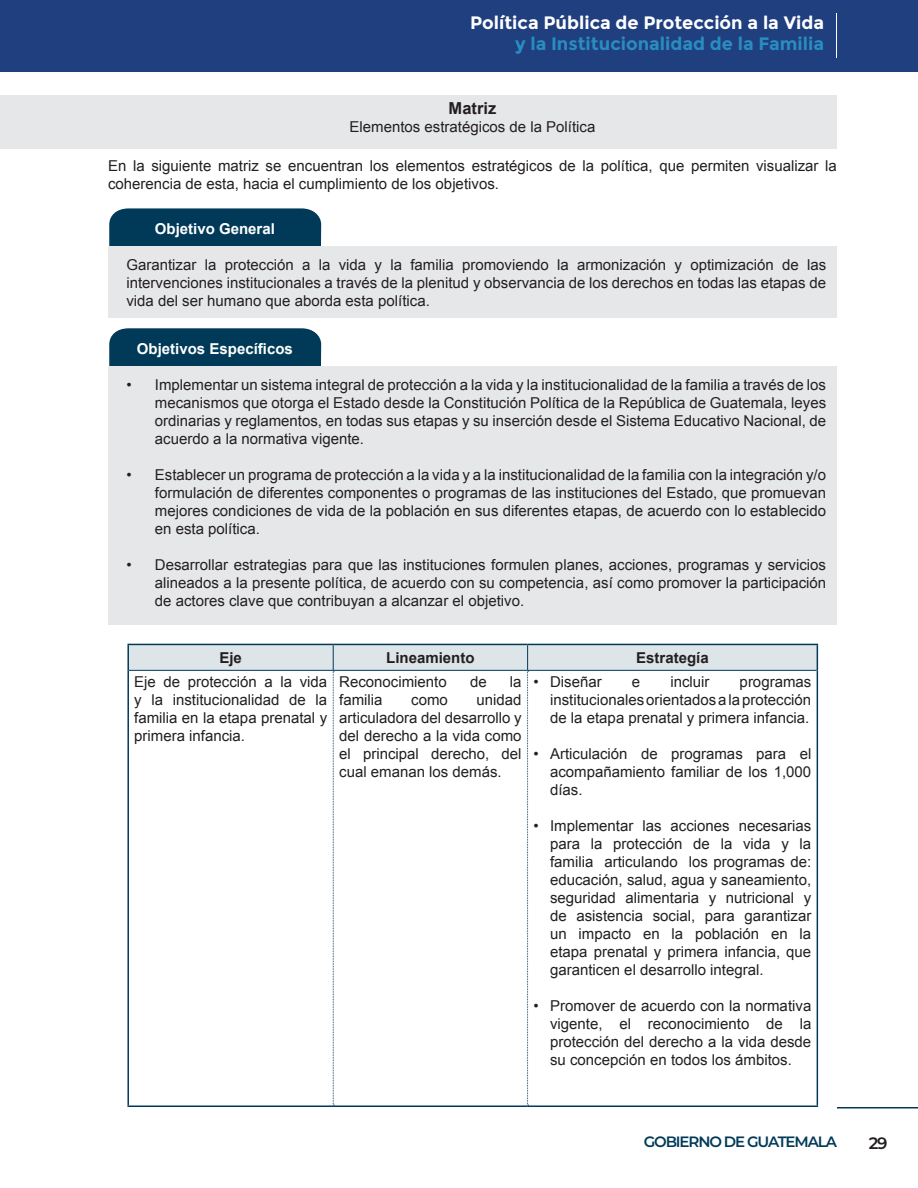
<style>
.page{position:relative;width:918px;height:1188px;background:#fff}
.page>*{position:absolute;margin:0;border:0;box-sizing:border-box;transform-origin:0 0}
.t1{font:700 18px "Montserrat";color:#fff}
.t2{font:700 18px "Montserrat";color:#298dc1}
.t3{font:700 16.5px "Arial";color:#231f20}
.t4{font:600 16.5px "Montserrat";color:#231f20}
.t5{font:15px/18px "Arial";color:#231f20;text-align:justify}
.t6{font:700 15px "Arial";color:#fff}
.t7{font:700 15px "Arial";color:#231f20}
.t8{font:600 15px "Montserrat";letter-spacing:-.075em;color:#013a59}
</style>
<div class="page">
<hr style="left:837px;top:1107px;width:81px;height:1px;background:#013a59">
<div style="left:0;top:0;width:918px;height:72px;background:#203f7e"></div>
<hr style="left:836px;top:13px;width:1px;height:45px;background:#fff">
<div style="left:0;top:95px;width:837px;height:54px;background:#e6e7e9"></div>
<hr style="left:127px;top:645px;width:2px;height:25px;background:#013a59">
<hr style="left:127px;top:644px;width:206px;height:1px;background:#013a59">
<hr style="left:127px;top:670px;width:2px;height:436px;background:#013a59">
<hr style="left:127px;top:1106px;width:206px;height:1px;background:#013a59">
<hr style="left:333px;top:1106px;width:195px;height:1px;background:#013a59">
<svg style="left:128px;top:644px;width:690px;height:462px"></svg>
<hr style="left:528px;top:670px;width:289px;height:1px;background:#013a59">
<hr style="left:817px;top:670px;width:1px;height:436px;background:#013a59">
<hr style="left:528px;top:1106px;width:290px;height:1px;background:#013a59">
<div style="left:109px;top:208px;width:212px;height:38px;background:#013a59"></div>
<div style="left:108px;top:246px;width:729px;height:72px;background:#e6e7e9"></div>
<div style="left:109px;top:328px;width:212px;height:38px;background:#013a59"></div>
<div style="left:108px;top:366px;width:729px;height:258px;background:#e6e7e9"></div>
<p class="t1" style="left:470px;top:12px;width:355px">Política Pública de Protección a la Vida</p>
<p class="t2" style="left:515px;top:33px;width:310px">y la Institucionalidad de la Familia</p>
<p class="t3" style="left:449px;top:97px;width:49px">Matriz</p>
<p class="t5" style="left:350px;top:118px;width:247px">Elementos estratégicos de la Política</p>
<p class="t5" style="left:108px;top:157px;width:730px">En la siguiente matriz se encuentran los elementos estratégicos de la política, que permiten visualizar la coherencia de esta, hacia el cumplimiento de los objetivos.</p>
<p class="t6" style="left:155px;top:219px;width:122px">Objetivo General</p>
<p class="t5" style="left:126px;top:256px;width:701px">Garantizar la protección a la vida y la familia promoviendo la armonización y optimización de las intervenciones institucionales a través de la plenitud y observancia de los derechos en todas las etapas de vida del ser humano que aborda esta política.</p>
<p class="t6" style="left:137px;top:338px;width:157px">Objetivos Específicos</p>
<p class="t5" style="left:155px;top:376px;width:673px;text-indent:-28px">• Implementar un sistema integral de protección a la vida y la institucionalidad de la familia a través de los mecanismos que otorga el Estado desde la Constitución Política de la República de Guatemala, leyes ordinarias y reglamentos, en todas sus etapas y su inserción desde el Sistema Educativo Nacional, de acuerdo a la normativa vigente.</p>
<p class="t5" style="left:155px;top:466px;width:673px;text-indent:-28px">• Establecer un programa de protección a la vida y a la institucionalidad de la familia con la integración y/o formulación de diferentes componentes o programas de las instituciones del Estado, que promuevan mejores condiciones de vida de la población en sus diferentes etapas, de acuerdo con lo establecido en esta política.</p>
<p class="t5" style="left:155px;top:556px;width:673px;text-indent:-28px">• Desarrollar estrategias para que las instituciones formulen planes, acciones, programas y servicios alineados a la presente política, de acuerdo con su competencia, así como promover la participación de actores clave que contribuyan a alcanzar el objetivo.</p>
<p class="t7" style="left:219px;top:648px;width:24px">Eje</p>
<p class="t7" style="left:386px;top:648px;width:90px">Lineamiento</p>
<p class="t7" style="left:636px;top:648px;width:74px">Estrategía</p>
<p class="t5" style="left:134px;top:673px;width:194px">Eje de protección a la vida y la institucionalidad de la familia en la etapa prenatal y primera infancia.</p>
<p class="t5" style="left:339px;top:673px;width:109px">Reconocimiento</p>
<p class="t5" style="left:470px;top:673px;width:18px">de</p>
<p class="t5" style="left:510px;top:673px;width:13px">la</p>
<p class="t5" style="left:534px;top:673px;width:70px">• Diseñar</p>
<p class="t5" style="left:632px;top:673px;width:10px">e</p>
<p class="t5" style="left:670px;top:673px;width:41px">incluir</p>
<p class="t5" style="left:550px;top:673px;width:263px;text-indent:190px">programas institucionales orientados a la protección de la etapa prenatal y primera infancia.</p>
<p class="t5" style="left:550px;top:745px;width:263px;text-indent:-16px">• Articulación de programas para el acompañamiento familiar de los 1,000 días.</p>
<p class="t5" style="left:550px;top:817px;width:263px;text-indent:-16px">• Implementar las acciones necesarias para la protección de la vida y la familia articulando los programas de: educación, salud, agua y saneamiento, seguridad alimentaria y nutricional y de asistencia social, para garantizar un impacto en la población en la etapa prenatal y primera infancia, que garanticen el desarrollo integral.</p>
<p class="t5" style="left:550px;top:997px;width:263px;text-indent:-16px">• Promover de acuerdo con la normativa vigente, el reconocimiento de la protección del derecho a la vida desde su concepción en todos los ámbitos.</p>
<p class="t5" style="left:339px;top:691px;width:45px">familia</p>
<p class="t5" style="left:411px;top:691px;width:38px">como</p>
<p class="t5" style="left:339px;top:691px;width:184px;text-indent:137px">unidad articuladora del desarrollo y del derecho a la vida como el principal derecho, del cual emanan los demás.</p>
<p class="t8" style="left:644px;top:1131px;width:195px">GOBIERNO DE GUATEMALA</p>
<p class="t4" style="left:869px;top:1131px;width:20px">29</p>
</div>
